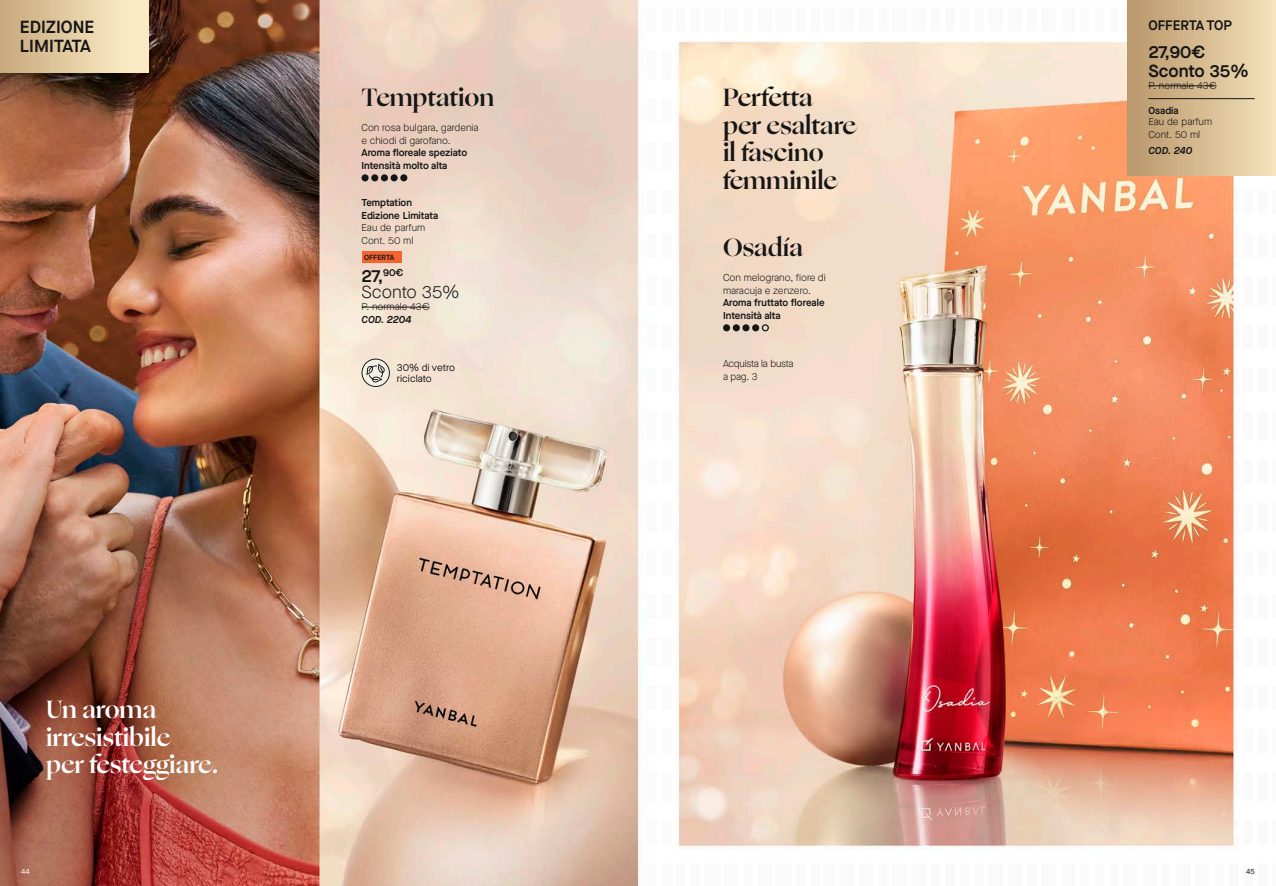
<style>
.page{position:relative;width:1276px;height:886px;background:#fff}
.page>*{position:absolute;margin:0;border:0;box-sizing:border-box;transform-origin:0 0}
.Título_N{font:700 25px/27.5px "Ogg";color:#151616}
.Título_B{font:700 25px/27.5px "Ogg";color:#fff}
.Info_comercial_N{font:600 17.5px "Maison Neue";color:#151616}
.y___N{font:600 17.5px "Maison Neue";color:#151616}
.t1{font:300 17.5px/16.2px "Maison Neue";color:#151616}
.t2{font:600 13.75px "Maison Neue";color:#151616}
.Info_comercial_N-2{font:300 10px/12.5px "Maison Neue";color:#151616}
.Info_comercial_N-3{font:600 10px/12.5px "Maison Neue";color:#151616}
.Texto_regular_N{font:300 10px/12.5px "Maison Neue";letter-spacing:-.02em;color:#151616}
.Info_comercial_N-4{font:10px/11.2px "Maison Neue";color:#151616}
._08__Info_Comercial{font:300 10px "Maison Neue";color:#151616}
.Código_N{font:italic 600 10px "Maison Neue";letter-spacing:-.005em;color:#151616}
.t3{font:600 7.5px "Maison Neue";color:#151616}
.t4{font:7.5px "Maison Neue";color:#fff}
.t5{font:7.5px "Maison Neue";color:#151616}
.s1{font-weight:300}
.s2{font-weight:600}
.s3{font-weight:600;font-style:italic}
</style>
<div class="page">
<img style="left:0;top:0;width:1276px;height:886px">
<div style="left:1127px;top:0;width:149px;height:175px;background:linear-gradient(to right,#b9966a,#f5e3ba)"></div>
<hr style="left:1148px;top:86px;width:68px;height:1px;background:#151616">
<hr style="left:1148px;top:98px;width:106px;height:1px;background:#151616">
<div style="left:723px;top:324px;width:7px;height:7px;background:#151616;border-radius:50%"></div>
<div style="left:733px;top:324px;width:7px;height:7px;background:#151616;border-radius:50%"></div>
<div style="left:742px;top:324px;width:7px;height:7px;background:#151616;border-radius:50%"></div>
<div style="left:752px;top:324px;width:7px;height:7px;background:#151616;border-radius:50%"></div>
<div style="left:762px;top:324px;width:7px;height:7px;border:1px solid #151616;border-radius:50%"></div>
<div style="left:361px;top:174px;width:8px;height:7px;background:#151616;border-radius:50%"></div>
<div style="left:371px;top:174px;width:7px;height:7px;background:#151616;border-radius:50%"></div>
<div style="left:381px;top:174px;width:7px;height:7px;background:#151616;border-radius:50%"></div>
<div style="left:390px;top:174px;width:8px;height:7px;background:#151616;border-radius:50%"></div>
<div style="left:400px;top:174px;width:7px;height:7px;background:#151616;border-radius:50%"></div>
<div style="left:361px;top:251px;width:40px;height:12px;background:#f3642e"></div>
<hr style="left:361px;top:307px;width:69px;height:1px;background:#151616">
<svg style="left:361px;top:359px;width:29px;height:28px"></svg>
<div style="left:0;top:0;width:149px;height:73px;background:linear-gradient(to right,#c9a97e,#fff2cc)"></div>
<p class="Info_comercial_N" style="left:20px;top:15px;width:76px">EDIZIONE</p>
<p class="Info_comercial_N" style="left:20px;top:33px;width:73px">LIMITATA</p>
<p class="Título_B" style="left:46px;top:696px;width:126px">Un aroma irresistibile</p>
<p class="Título_B" style="left:46px;top:751px;width:174px">per festeggiare.</p>
<p class="Título_N" style="left:361px;top:84px;width:134px">Temptation</p>
<p class="Info_comercial_N-2" style="left:361px;top:122px;width:119px">Con rosa bulgara, gardenia e chiodi di garofano.</p>
<p class="Info_comercial_N-3" style="left:361px;top:146px;width:107px">Aroma floreale speziato</p>
<p class="Info_comercial_N-3" style="left:361px;top:159px;width:87px">Intensità molto alta</p>
<p class="Info_comercial_N-3" style="left:361px;top:196px;width:78px">Temptation<br>Edizione Limitata<br><span class="s1">Eau de parfum</span></p>
<p class="_08__Info_Comercial" style="left:361px;top:234px;width:53px">Cont. 50 ml</p>
<p class="t3" style="left:364px;top:252px;width:32px">OFFERTA</p>
<p class="t1" style="left:361px;top:267px;width:100px"><span class="s2">27,</span><sup>90€<br></sup>Sconto 35%</p>
<p class="Info_comercial_N-2" style="left:361px;top:301px;width:70px">P. normale 43€<br><span class="s3">COD. 2204</span></p>
<p class="Info_comercial_N-4" style="left:397px;top:362px;width:59px">30% di vetro riciclato</p>
<p class="Título_N" style="left:723px;top:84px;width:134px">Perfetta per esaltare il fascino femminile</p>
<p class="Título_N" style="left:723px;top:234px;width:81px">Osadía</p>
<p class="Info_comercial_N-2" style="left:723px;top:272px;width:104px">Con melograno, fiore di maracuja e zenzero.</p>
<p class="Info_comercial_N-3" style="left:723px;top:296px;width:103px">Aroma fruttato floreale</p>
<p class="Info_comercial_N-3" style="left:723px;top:309px;width:59px">Intensità alta</p>
<p class="Texto_regular_N" style="left:723px;top:357px;width:72px">Acquista la busta a pag. 3</p>
<p class="t2" style="left:1148px;top:16px;width:85px">OFFERTA TOP</p>
<p class="y___N" style="left:1148px;top:40px;width:58px">27,90€</p>
<p class="y___N" style="left:1148px;top:58px;width:102px">Sconto 35%</p>
<p class="Info_comercial_N-2" style="left:1148px;top:79px;width:70px">P. normale 43€</p>
<p class="Info_comercial_N-2" style="left:1148px;top:104px;width:65px;line-height:11.9px"><span class="s2">Osadía<br></span>Eau de parfum</p>
<p class="_08__Info_Comercial" style="left:1148px;top:128px;width:53px">Cont. 50 ml</p>
<p class="Código_N" style="left:1148px;top:143px;width:45px">COD. 240</p>
<p class="t4" style="left:21px;top:866px;width:10px">44</p>
<p class="t5" style="left:1246px;top:866px;width:10px">45</p>
</div>
